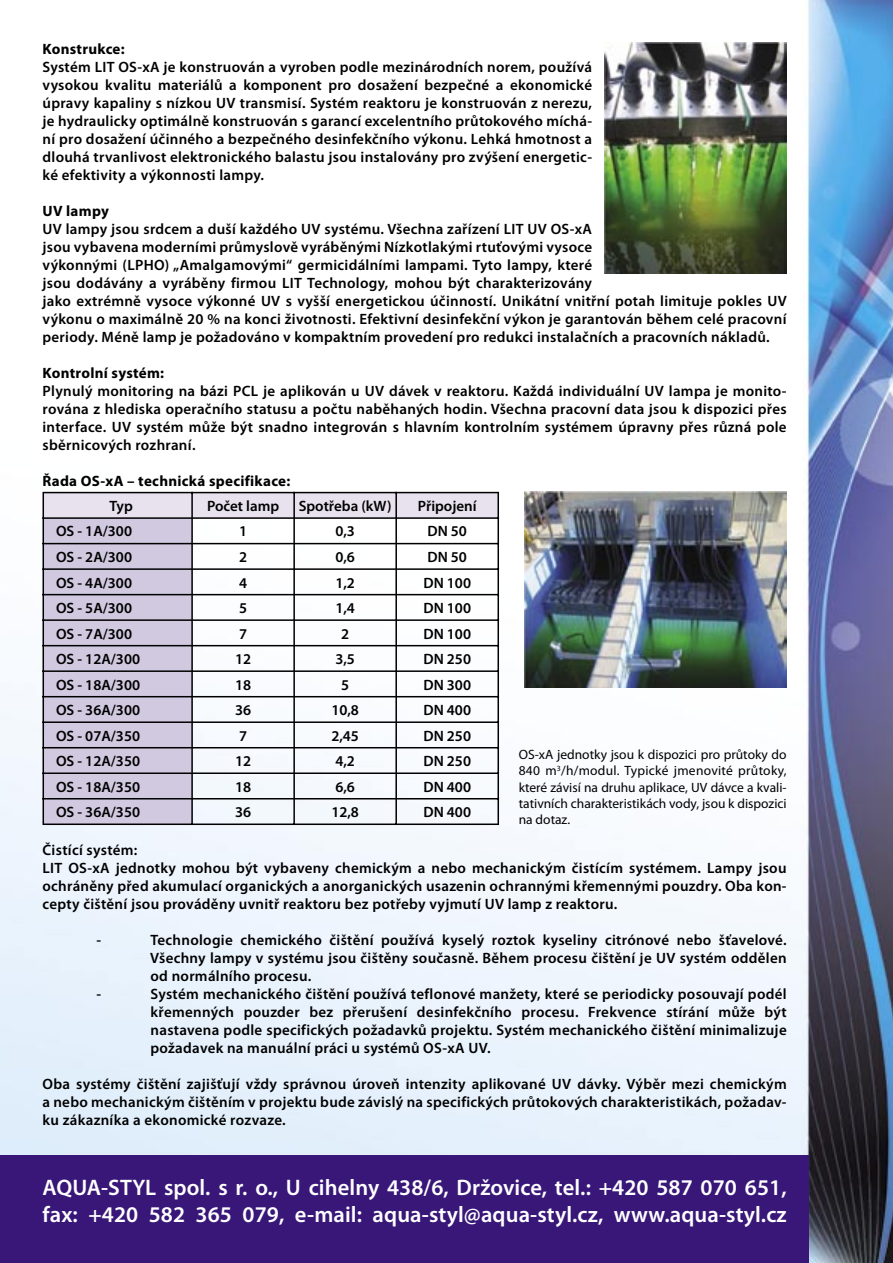
<style>
.page{position:relative;width:893px;height:1263px;background:#fff}
.page>*{position:absolute;margin:0;border:0;box-sizing:border-box;transform-origin:0 0}
.t1{font:600 22.5px/27px "Myriad Pro";letter-spacing:.005em;color:#fff}
.TEXT{font:600 15px/18px "Myriad Pro";letter-spacing:.02em;color:#000;text-align:justify}
.te{font:600 15px/18px "Myriad Pro";letter-spacing:.02em;color:#000;text-align:justify}
.TEXT-2{font:700 15px "Myriad Pro";letter-spacing:.02em;color:#000}
.TEXT-3{font:600 15px "Myriad Pro";color:#000}
.TEXT-4{font:13.5px/16.2px "Myriad Pro";color:#000;text-align:justify}
</style>
<div class="page">
<img style="left:0;top:0;width:893px;height:1263px">
<div style="left:0;top:1155px;width:809px;height:108px;background:#381778"></div>
<svg style="left:43px;top:492px;width:456px;height:333px"></svg>
<hr style="left:497px;top:799px;width:2px;height:24px;background:#000">
<hr style="left:43px;top:823px;width:148px;height:2px;background:#000">
<hr style="left:193px;top:823px;width:100px;height:2px;background:#000">
<hr style="left:295px;top:823px;width:100px;height:2px;background:#000">
<hr style="left:397px;top:823px;width:102px;height:2px;background:#000">
<img style="left:525px;top:492px;width:261px;height:196px">
<img style="left:605px;top:43px;width:182px;height:230px">
<p class="TEXT-2" style="left:43px;top:40px;width:84px">Konstrukce:</p>
<p class="TEXT" style="left:43px;top:58px;width:551px">Systém LIT OS-xA je konstruován a vyroben podle mezinárodních norem, používá vysokou kvalitu materiálů a komponent pro dosažení bezpečné a ekonomické úpravy kapaliny s nízkou UV transmisí. Systém reaktoru je konstruován z nerezu, je hydraulicky optimálně konstruován s garancí excelentního průtokového míchá&shy;ní pro dosažení účinného a bezpečného desinfekčního výkonu. Lehká hmotnost a dlouhá trvanlivost elektronického balastu jsou instalovány pro zvýšení energetic&shy;ké efektivity a výkonnosti lampy.</p>
<p class="TEXT-2" style="left:43px;top:202px;width:68px">UV lampy</p>
<p class="TEXT" style="left:43px;top:220px;width:746px;text-align:left">UV lampy jsou srdcem a duší každého UV systému. Všechna zařízení LIT UV OS-xA<br>jsou vybavena moderními průmyslově vyráběnými Nízkotlakými rtuťovými vysoce<br>výkonnými (LPHO) „Amalgamovými“ germicidálními lampami. Tyto lampy, které<br>jsou dodávány a vyráběny firmou LIT Technology, mohou být charakterizovány<br>jako extrémně vysoce výkonné UV s vyšší energetickou účinností. Unikátní vnitřní potah limituje pokles UV výkonu o maximálně 20 % na konci životnosti. Efektivní desinfekční výkon je garantován během celé pracovní periody. Méně lamp je požadováno v kompaktním provedení pro redukci instalačních a pracovních nákladů.</p>
<p class="TEXT-2" style="left:43px;top:364px;width:123px">Kontrolní systém:</p>
<p class="TEXT" style="left:43px;top:382px;width:746px">Plynulý monitoring na bázi PCL je aplikován u UV dávek v reaktoru. Každá individuální UV lampa je monito&shy;rována z hlediska operačního statusu a počtu naběhaných hodin. Všechna pracovní data jsou k dispozici přes interface. UV systém může být snadno integrován s hlavním kontrolním systémem úpravny přes různá pole sběrnicových rozhraní.</p>
<p class="TEXT-2" style="left:43px;top:472px;width:249px">Řada OS-xA – technická specifikace:</p>
<p class="TEXT" style="left:109px;top:497px;width:25px">Typ</p>
<p class="TEXT-3" style="left:207px;top:498px;width:74px">Počet lamp</p>
<p class="TEXT-3" style="left:299px;top:498px;width:95px">Spotřeba (kW)</p>
<p class="TEXT-3" style="left:418px;top:498px;width:60px">Připojení</p>
<p class="TEXT" style="left:56px;top:523px;width:78px">OS - 1A/300</p>
<p class="TEXT" style="left:239px;top:523px;width:10px">1</p>
<p class="TEXT" style="left:335px;top:523px;width:21px">0,3</p>
<p class="TEXT" style="left:427px;top:523px;width:41px">DN 50</p>
<p class="TEXT" style="left:56px;top:548px;width:78px">OS - 2A/300</p>
<p class="TEXT" style="left:239px;top:548px;width:10px">2</p>
<p class="TEXT" style="left:335px;top:548px;width:21px">0,6</p>
<p class="TEXT" style="left:427px;top:548px;width:41px">DN 50</p>
<p class="TEXT" style="left:56px;top:574px;width:78px">OS - 4A/300</p>
<p class="TEXT" style="left:239px;top:574px;width:10px">4</p>
<p class="TEXT" style="left:335px;top:574px;width:21px">1,2</p>
<p class="TEXT" style="left:423px;top:574px;width:49px">DN 100</p>
<p class="TEXT" style="left:56px;top:599px;width:78px">OS - 5A/300</p>
<p class="TEXT" style="left:239px;top:599px;width:10px">5</p>
<p class="TEXT" style="left:335px;top:599px;width:21px">1,4</p>
<p class="TEXT" style="left:423px;top:599px;width:49px">DN 100</p>
<p class="TEXT" style="left:56px;top:625px;width:78px">OS - 7A/300</p>
<p class="TEXT" style="left:239px;top:625px;width:10px">7</p>
<p class="TEXT" style="left:341px;top:625px;width:10px">2</p>
<p class="TEXT" style="left:423px;top:625px;width:49px">DN 100</p>
<p class="TEXT" style="left:56px;top:650px;width:86px">OS - 12A/300</p>
<p class="TEXT" style="left:235px;top:650px;width:18px">12</p>
<p class="TEXT" style="left:335px;top:650px;width:21px">3,5</p>
<p class="TEXT" style="left:423px;top:650px;width:49px">DN 250</p>
<p class="TEXT" style="left:56px;top:676px;width:86px">OS - 18A/300</p>
<p class="TEXT" style="left:235px;top:676px;width:18px">18</p>
<p class="TEXT" style="left:341px;top:676px;width:10px">5</p>
<p class="TEXT" style="left:423px;top:676px;width:49px">DN 300</p>
<p class="TEXT" style="left:56px;top:701px;width:86px">OS - 36A/300</p>
<p class="TEXT" style="left:235px;top:701px;width:18px">36</p>
<p class="TEXT" style="left:331px;top:701px;width:29px">10,8</p>
<p class="TEXT" style="left:423px;top:701px;width:49px">DN 400</p>
<p class="TEXT" style="left:56px;top:727px;width:86px">OS - 07A/350</p>
<p class="TEXT" style="left:239px;top:727px;width:10px">7</p>
<p class="TEXT" style="left:331px;top:727px;width:29px">2,45</p>
<p class="TEXT" style="left:423px;top:727px;width:49px">DN 250</p>
<p class="TEXT" style="left:56px;top:752px;width:86px">OS - 12A/350</p>
<p class="TEXT" style="left:235px;top:752px;width:18px">12</p>
<p class="TEXT" style="left:335px;top:752px;width:21px">4,2</p>
<p class="TEXT" style="left:423px;top:752px;width:49px">DN 250</p>
<p class="TEXT" style="left:56px;top:778px;width:86px">OS - 18A/350</p>
<p class="TEXT" style="left:235px;top:778px;width:18px">18</p>
<p class="TEXT" style="left:335px;top:778px;width:21px">6,6</p>
<p class="TEXT" style="left:423px;top:778px;width:49px">DN 400</p>
<p class="TEXT" style="left:56px;top:803px;width:86px">OS - 36A/350</p>
<p class="TEXT" style="left:235px;top:803px;width:18px">36</p>
<p class="TEXT" style="left:331px;top:803px;width:29px">12,8</p>
<p class="TEXT" style="left:423px;top:803px;width:49px">DN 400</p>
<p class="TEXT" style="left:43px;top:841px;width:96px">Čistící systém:</p>
<p class="TEXT" style="left:43px;top:859px;width:746px">LIT OS-xA jednotky mohou být vybaveny chemickým a nebo mechanickým čistícím systémem. Lampy jsou ochráněny před akumulací organických a anorganických usazenin ochrannými křemennými pouzdry. Oba kon&shy;cepty čištění jsou prováděny uvnitř reaktoru bez potřeby vyjmutí UV lamp z reaktoru.</p>
<p class="te" style="left:97px;top:931px;width:6px">-</p>
<p class="te" style="left:150px;top:931px;width:638px">Technologie chemického čištění používá kyselý roztok kyseliny citrónové nebo šťavelové.<br>Všechny lampy v systému jsou čištěny současně. Během procesu čištění je UV systém oddělen od normálního procesu.</p>
<p class="te" style="left:97px;top:985px;width:6px">-</p>
<p class="te" style="left:151px;top:985px;width:638px">Systém mechanického čištění používá teflonové manžety, které se periodicky posouvají podél křemenných pouzder bez přerušení desinfekčního procesu. Frekvence stírání může být nastavena podle specifických požadavků projektu. Systém mechanického čištění minimalizuje požadavek na manuální práci u systémů OS-xA UV.</p>
<p class="TEXT" style="left:43px;top:1075px;width:746px">Oba systémy čištění zajišťují vždy správnou úroveň intenzity aplikované UV dávky. Výběr mezi chemickým a nebo mechanickým čištěním v projektu bude závislý na specifických průtokových charakteristikách, požadav&shy;ku zákazníka a ekonomické rozvaze.</p>
<p class="TEXT-4" style="left:519px;top:747px;width:269px">OS-xA jednotky jsou k dispozici pro průtoky do 840 m<sup>3</sup>/h/modul. Typické jmenovité průtoky, které závisí na druhu aplikace, UV dávce a kvali&shy;tativních charakteristikách vody, jsou k dispozici na dotaz.</p>
<p class="t1" style="left:43px;top:1174px;width:746px">AQUA-STYL spol. s r. o., U cihelny 438/6, Držovice, tel.: +420 587 070 651, fax: +420 582 365 079, e-mail: aqua-styl@aqua-styl.cz, www.aqua-styl.cz</p>
</div>
